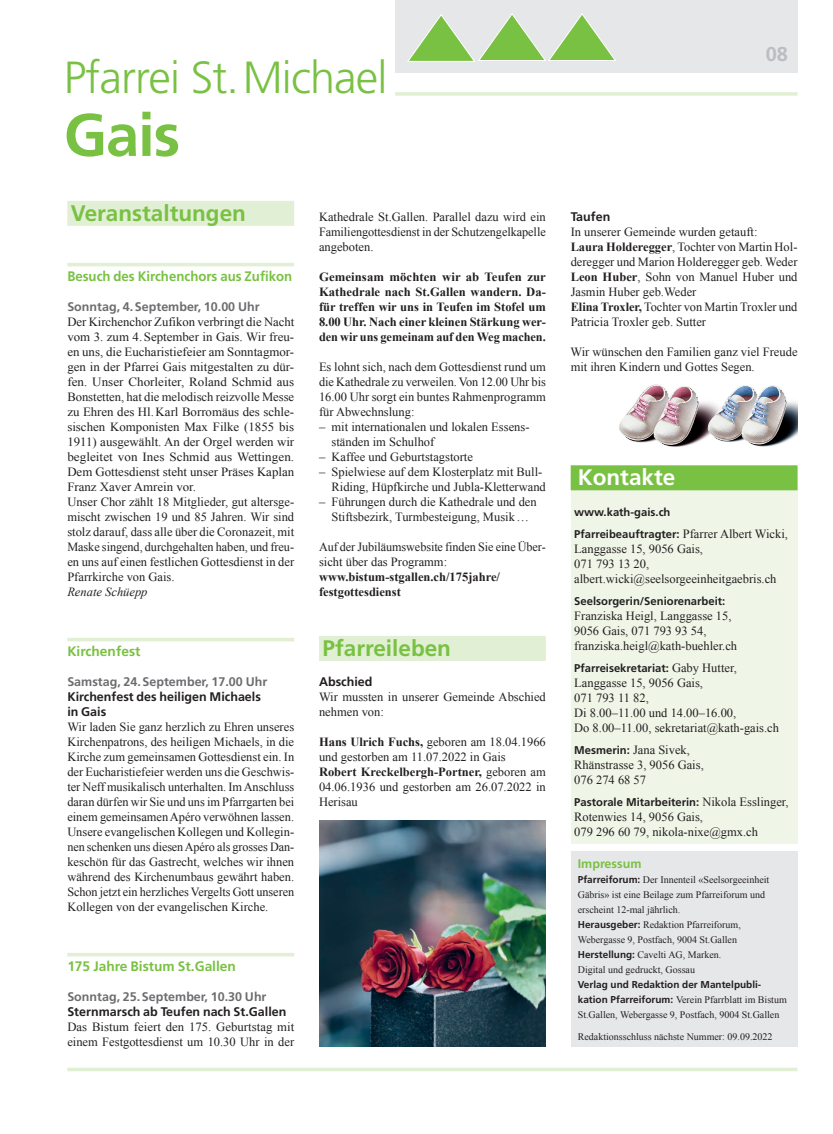
<style>
.page{position:relative;width:833px;height:1134px;background:#fff}
.page>*{position:absolute;margin:0;border:0;box-sizing:border-box;transform-origin:0 0}
.t1{font:700 60px "Frutiger LT Std";color:#79c142}
.t2{font:300 45px "Frutiger LT Std";letter-spacing:-.02em;color:#79c142}
.t3{font:700 22.5px "Frutiger LT Std";color:#79c142}
.t4{font:700 22.5px "Frutiger LT Std";color:#fff}
.t5{font:700 20px "Frutiger LT Std";color:#bcbdc0}
.t6{font:700 13.75px "Frutiger LT Std";color:#79c142}
.t7{font:700 13.75px "Frutiger LT Std";color:#79c142;scale:.96 1}
.t8{font:12.5px/15px "Times New Roman";color:#231f20}
.t9{font:700 12.5px/15px "Times New Roman";color:#231f20;text-align:justify}
.t10{font:700 12.5px "Frutiger LT Std";color:#6c6d70}
.t11{font:700 12.5px/15px "Frutiger LT Std";color:#231f20}
.t12{font:italic 12.5px "Times New Roman";color:#231f20}
.t13{font:700 12.5px "Frutiger LT Std";color:#79c142}
.t14{font:700 11.25px/22.1px "Frutiger LT Std";color:#231f20}
.t15{font:10px/15px "Times New Roman";color:#231f20}
.t16{font:700 10px "Frutiger LT Std";color:#231f20}
.s1{font-weight:700}
.s2{font-family:"Times New Roman";font-weight:400;font-size:12.5px}
.s3{font-family:"Frutiger LT Std";font-weight:700;font-size:11.25px}
.s4{font-family:"Frutiger LT Std";font-weight:700}
</style>
<div class="page">
<div style="left:395px;top:0;width:402px;height:73px;background:#e6e7e9"></div>
<hr style="left:395px;top:92px;width:402px;height:4px;background:#e1efd4">
<svg style="left:407px;top:14px;width:209px;height:48px"></svg>
<hr style="left:67px;top:1068px;width:730px;height:3px;background:#e1efd4">
<div style="left:67px;top:201px;width:227px;height:25px;background:#e1efd4"></div>
<hr style="left:67px;top:263px;width:227px;height:3px;background:#e1efd4">
<hr style="left:67px;top:638px;width:227px;height:3px;background:#e1efd4">
<hr style="left:67px;top:953px;width:227px;height:3px;background:#e1efd4">
<div style="left:319px;top:636px;width:227px;height:25px;background:#e1efd4"></div>
<img style="left:319px;top:821px;width:226px;height:225px">
<img style="left:619px;top:384px;width:178px;height:63px">
<div style="left:570px;top:851px;width:227px;height:196px;background:#e6e7e9"></div>
<div style="left:570px;top:468px;width:227px;height:375px;background:#eff6e8"></div>
<div style="left:570px;top:465px;width:227px;height:25px;background:#79c142"></div>
<h2 class="t2" style="left:64px;top:52px;width:325px">Pfarrei St.Michael</h2>
<h1 class="t1" style="left:64px;top:100px;width:118px">Gais</h1>
<h3 class="t3" style="left:71px;top:199px;width:177px">Veranstaltungen</h3>
<p class="t7" style="left:67px;top:268px;width:236px">Besuch des Kirchenchors aus Zufikon</p>
<p class="t10" style="left:67px;top:299px;width:194px">Sonntag, 4.September, 10.00 Uhr</p>
<p class="t8" style="left:67px;top:314px;width:228px">Der Kirchenchor Zufikon verbringt die Nacht vom 3. zum 4.September in Gais. Wir freu&shy;en uns, die Eucharistiefeier am Sonntagmor&shy;gen in der Pfarrei Gais mitgestalten zu dür&shy;fen. Unser Chorleiter, Roland Schmid aus Bonstetten, hat die melodisch reizvolle Messe zu Ehren des Hl.Karl Borromäus des schle&shy;sischen Komponisten Max Filke (1855 bis 1911) ausgewählt. An der Orgel werden wir begleitet von Ines Schmid aus Wettingen.<br>Dem Gottesdienst steht unser Präses Kaplan Franz Xaver Amrein vor.<br>Unser Chor zählt 18 Mitglieder, gut altersge&shy;mischt zwischen 19 und 85 Jahren. Wir sind stolz darauf, dass alle über die Coronazeit, mit Maske singend, durchgehalten haben, und freu&shy;en uns auf einen festlichen Gottesdienst in der Pfarrkirche von Gais.</p>
<p class="t12" style="left:67px;top:583px;width:82px">Renate Schüepp</p>
<p class="t6" style="left:67px;top:643px;width:75px">Kirchenfest</p>
<p class="t10" style="left:67px;top:674px;width:201px">Samstag, 24.September, 17.00 Uhr</p>
<p class="t11" style="left:67px;top:689px;width:195px">Kirchenfest des heiligen Michaels in Gais</p>
<p class="t8" style="left:67px;top:719px;width:228px;text-align:justify">Wir laden Sie ganz herzlich zu Ehren unseres Kirchenpatrons, des heiligen Michaels, in die Kirche zum gemeinsamen Gottesdienst ein. In der Eucharistiefeier werden uns die Geschwis&shy;ter Neff musikalisch unterhalten. Im Anschluss daran dürfen wir Sie und uns im Pfarrgarten bei einem gemeinsamen Apéro verwöhnen lassen.<br>Unsere evangelischen Kollegen und Kollegin&shy;nen schenken uns diesen Apéro als grosses Dan&shy;keschön für das Gastrecht, welches wir ihnen während des Kirchenumbaus gewährt haben.<br>Schon jetzt ein herzliches Vergelts Gott unseren Kollegen von der evangelischen Kirche.</p>
<p class="t6" style="left:67px;top:958px;width:170px">175 Jahre Bistum St.Gallen</p>
<p class="t10" style="left:67px;top:989px;width:201px">Sonntag, 25.September, 10.30 Uhr</p>
<p class="t11" style="left:67px;top:1004px;width:221px">Sternmarsch ab Teufen nach St.Gallen</p>
<p class="t8" style="left:67px;top:1019px;width:228px">Das Bistum feiert den 175. Geburtstag mit einem Festgottesdienst um 10.30 Uhr in der</p>
<p class="t8" style="left:319px;top:209px;width:228px;text-align:justify">Kathedrale St.Gallen. Parallel dazu wird ein Familiengottesdienst in der Schutzengelkapelle angeboten.</p>
<p class="t9" style="left:319px;top:269px;width:228px">Gemeinsam möchten wir ab Teufen zur Kathedrale nach St.Gallen wandern. Da&shy;für treffen wir uns in Teufen im Stofel um 8.00 Uhr. Nach einer kleinen Stärkung wer&shy;den wir uns gemeinam auf den Weg machen.</p>
<p class="t8" style="left:319px;top:359px;width:228px;text-align:justify">Es lohnt sich, nach dem Gottesdienst rund um die Kathedrale zu verweilen. Von 12.00 Uhr bis 16.00 Uhr sorgt ein buntes Rahmenprogramm für Abwechnslung:</p>
<p class="t8" style="left:331px;top:419px;width:198px;text-indent:-12px">– mit internationalen und lokalen Essens&shy;ständen im Schulhof</p>
<p class="t8" style="left:319px;top:449px;width:155px">– Kaffee und Geburtstagstorte</p>
<p class="t8" style="left:319px;top:464px;width:228px;text-align:right">– Spielwiese auf dem Klosterplatz mit Bull-<br>Riding, Hüpfkirche und Jubla-Kletterwand</p>
<p class="t8" style="left:319px;top:494px;width:219px;text-align:center">– Führungen durch die Kathedrale und den<br>Stiftsbezirk, Turmbesteigung, Musik…</p>
<p class="t8" style="left:319px;top:539px;width:228px">Auf der Jubiläumswebsite finden Sie eine Über&shy;sicht über das Programm:</p>
<p class="t9" style="left:319px;top:569px;width:183px">www.bistum-stgallen.ch/175jahre/ festgottesdienst</p>
<h3 class="t3" style="left:322px;top:634px;width:130px">Pfarreileben</h3>
<p class="t11" style="left:319px;top:674px;width:55px">Abschied</p>
<p class="t8" style="left:319px;top:689px;width:228px">Wir mussten in unserer Gemeinde Abschied nehmen von:</p>
<p class="t8" style="left:319px;top:734px;width:228px"><span class="s1">Hans Ulrich Fuchs,</span> geboren am 18.04.1966 und gestorben am 11.07.2022 in Gais <span class="s1">Robert Kreckelbergh-Portner,</span> geboren am 04.06.1936 und gestorben am 26.07.2022 in Herisau</p>
<h3 class="t5" style="left:765px;top:42px;width:24px">08</h3>
<p class="t11" style="left:570px;top:209px;width:41px">Taufen</p>
<p class="t8" style="left:570px;top:224px;width:228px">In unserer Gemeinde wurden getauft:<br><span class="s1">Laura Holderegger</span>, Tochter von Martin Hol&shy;deregger und Marion Holderegger geb. Weder <span class="s1">Leon Huber</span>, Sohn von Manuel Huber und Jasmin Huber geb.Weder<br><span class="s1">Elina Troxler,</span> Tochter von Martin Troxler und Patricia Troxler geb. Sutter</p>
<p class="t8" style="left:570px;top:344px;width:229px">Wir wünschen den Familien ganz viel Freude mit ihren Kindern und Gottes Segen.</p>
<h3 class="t4" style="left:578px;top:464px;width:99px">Kontakte</h3>
<p class="t14" style="left:574px;top:501px;width:215px">www.kath-gais.ch<br>Pfarreibeauftragter: <span class="s2">Pfarrer Albert Wicki,</span></p>
<p class="t8" style="left:574px;top:541px;width:204px">Langgasse 15, 9056 Gais,<br>071 793 13 20, albert.wicki@seelsorgeeinheitgaebris.ch</p>
<p class="t14" style="left:574px;top:590px;width:153px">Seelsorgerin/Seniorenarbeit:</p>
<p class="t8" style="left:574px;top:608px;width:164px">Franziska Heigl, Langgasse 15,<br>9056 Gais, 071 793 93 54, franziska.heigl@kath-buehler.ch</p>
<p class="t14" style="left:574px;top:657px;width:164px">Pfarreisekretariat: <span class="s2">Gaby Hutter,</span></p>
<p class="t8" style="left:574px;top:675px;width:206px">Langgasse 15, 9056 Gais,<br>071 793 11 82,<br>Di 8.00–11.00 und 14.00–16.00,<br>Do 8.00–11.00, sekretariat@kath-gais.ch</p>
<p class="t8" style="left:574px;top:742px;width:131px"><span class="s3">Mesmerin:</span> Jana Sivek,<br>Rhänstrasse 3, 9056 Gais,<br>076 274 68 57</p>
<p class="t14" style="left:574px;top:791px;width:216px">Pastorale Mitarbeiterin: <span class="s2">Nikola Esslinger,</span></p>
<p class="t8" style="left:574px;top:809px;width:185px">Rotenwies 14, 9056 Gais,<br>079 296 60 79, nikola-nixe@gmx.ch</p>
<p class="t13" style="left:578px;top:856px;width:65px">Impressum</p>
<p class="t15" style="left:578px;top:872px;width:193px"><span class="s4">Pfarreiforum:</span> Der Innenteil «Seelsorgeeinheit Gäbris» ist eine Beilage zum Pfarreiforum und erscheint 12-mal jährlich.<br><span class="s4">Herausgeber:</span> Redaktion Pfarreiforum, Webergasse 9, Postfach, 9004 St.Gallen <span class="s4">Herstellung:</span> Cavelti AG, Marken.<br>Digital und gedruckt, Gossau</p>
<p class="t16" style="left:578px;top:978px;width:184px">Verlag und Redaktion der Mantelpubli-</p>
<p class="t15" style="left:578px;top:992px;width:211px"><span class="s4">kation Pfarreiforum:</span> Verein Pfarrblatt im Bistum<br>St.Gallen, Webergasse 9, Postfach, 9004 St.Gallen</p>
<p class="t15" style="left:578px;top:1029px;width:196px">Redaktionsschluss nächste Nummer: 09.09.2022</p>
</div>
